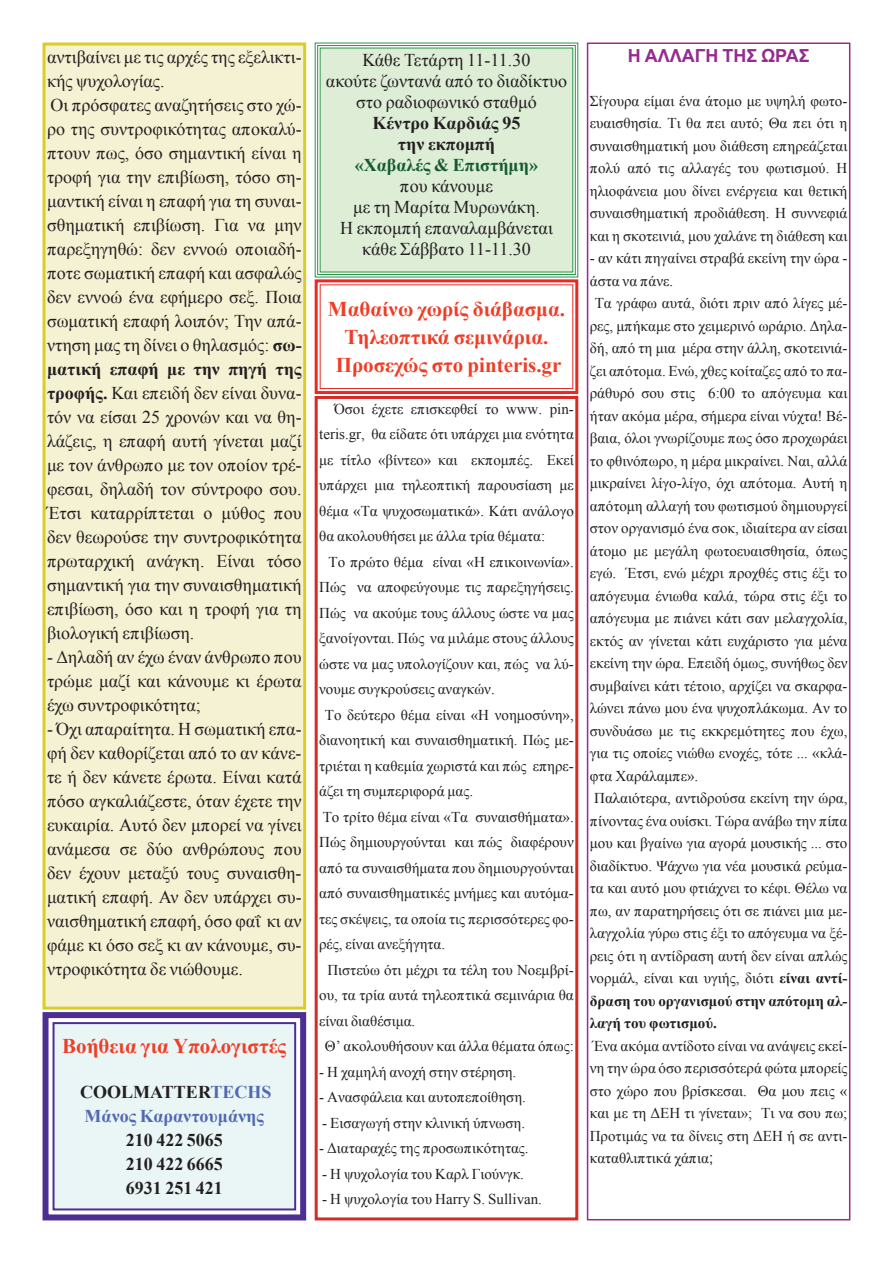
<style>
.page{position:relative;width:893px;height:1263px;background:#fff}
.page>*{position:absolute;margin:0;border:0;box-sizing:border-box;transform-origin:0 0}
.t1{font:700 21px/27.9px "Times New Roman";color:#ef3e27;text-align:center}
.t2{font:18px/24px "Times New Roman";color:#231f20;text-align:justify}
.t3{font:700 18px/23.9px "Times New Roman";color:#231f20;text-align:justify}
.t4{font:700 18px/23.9px "Times New Roman";color:#5269b2}
.t5{font:700 18px "Times New Roman";color:#155b32}
.t6{font:700 18px "Arial";color:#952b8f}
.t7{font:15px/22.5px "Times New Roman";color:#231f20;text-align:justify}
.t8{font:700 15px "Times New Roman";color:#231f20}
.s1{font-weight:700}
.s2{color:#231f20}
.s3{font-family:"Arial"}
</style>
<div class="page">
<div style="left:55px;top:1024px;width:239px;height:184px;background:#e9f6f5"></div>
<div style="left:43px;top:1012px;width:263px;height:208px;border:6px solid #4c2f91"></div>
<div style="left:53px;top:1022px;width:243px;height:188px;border:2px solid #4c2f91"></div>
<div style="left:315px;top:396px;width:263px;height:824px;border:3px solid #d72a25"></div>
<div style="left:315px;top:279px;width:263px;height:115px;border:3px solid #ea2924"></div>
<div style="left:320px;top:284px;width:253px;height:105px;border:1px solid #ea2924"></div>
<div style="left:46px;top:46px;width:257px;height:960px;background:#f5f2d4"></div>
<div style="left:43px;top:43px;width:263px;height:966px;border:3px solid #dacd25"></div>
<div style="left:321px;top:49px;width:251px;height:223px;background:#ddedd6"></div>
<div style="left:317px;top:45px;width:259px;height:230px;border:1px solid #289445"></div>
<div style="left:587px;top:43px;width:263px;height:1177px;border:2px solid #952b8f"></div>
<p class="t2" style="left:47px;top:45px;width:256px;text-align:left">αντιβαίνει με τις αρχές της εξελικτι&shy;κής ψυχολογίας.<br>Οι πρόσφατες αναζητήσεις στο χώ&shy;ρο της συντροφικότητας αποκαλύ&shy;πτουν πως, όσο σημαντική είναι η τροφή για την επιβίωση, τόσο ση&shy;μαντική είναι η επαφή για τη συναι&shy;σθηματική επιβίωση. Για να μην παρεξηγηθώ: δεν εννοώ οποιαδή&shy;ποτε σωματική επαφή και ασφαλώς δεν εννοώ ένα εφήμερο σεξ. Ποια σωματική επαφή λοιπόν; Την απά&shy;ντηση μας τη δίνει ο θηλασμός: <span class="s1">σω&shy;ματική επαφή με την πηγή της τροφής.</span> Και επειδή δεν είναι δυνα&shy;τόν να είσαι 25 χρονών και να θη&shy;λάζεις, η επαφή αυτή γίνεται μαζί με τον άνθρωπο με τον οποίον τρέ&shy;φεσαι, δηλαδή τον σύντροφο σου.<br>Έτσι καταρρίπτεται ο μύθος που δεν θεωρούσε την συντροφικότητα πρωταρχική ανάγκη. Είναι τόσο σημαντική για την συναισθηματική επιβίωση, όσο και η τροφή για τη βιολογική επιβίωση.</p>
<p class="t2" style="left:47px;top:645px;width:256px">- Δηλαδή αν έχω έναν άνθρωπο που τρώμε μαζί και κάνουμε κι έρωτα έχω συντροφικότητα;</p>
<p class="t2" style="left:47px;top:717px;width:256px">- Όχι απαραίτητα. Η σωματική επα&shy;φή δεν καθορίζεται από το αν κάνε&shy;τε ή δεν κάνετε έρωτα. Είναι κατά πόσο αγκαλιάζεστε, όταν έχετε την ευκαιρία. Αυτό δεν μπορεί να γίνει ανάμεσα σε δύο ανθρώπους που δεν έχουν μεταξύ τους συναισθη&shy;ματική επαφή. Αν δεν υπάρχει συ&shy;ναισθηματική επαφή, όσο φαΐ κι αν φάμε κι όσο σεξ κι αν κάνουμε, συ&shy;ντροφικότητα δε νιώθουμε.</p>
<h1 class="t1" style="left:62px;top:1032px;width:226px">Βοήθεια για Υπολογιστές</h1>
<p class="t4" style="left:80px;top:1080px;width:193px"><span class="s2">COOLMATTER</span>TECHS<br>Μάνος Καραντουμάνης</p>
<p class="t3" style="left:126px;top:1128px;width:99px">210 422 5065<br>210 422 6665<br>6931 251 421</p>
<p class="t2" style="left:326px;top:49px;width:243px;line-height:21px;text-align:center">Κάθε Τετάρτη 11-11.30<br>ακούτε ζωντανά από το διαδίκτυο στο ραδιοφωνικό σταθμό</p>
<p class="t3" style="left:373px;top:113px;width:149px;line-height:21px;text-align:center">Κέντρο Καρδιάς 95 την εκπομπή</p>
<p class="t5" style="left:355px;top:155px;width:185px">«Χαβαλές &amp; Επιστήμη»</p>
<p class="t2" style="left:340px;top:176px;width:214px;line-height:21px;text-align:center">που κάνουμε<br>με τη Μαρίτα Μυρωνάκη.<br>Η εκπομπή επαναλαμβάνεται κάθε Σάββατο 11-11.30</p>
<h1 class="t1" style="left:328px;top:295px;width:239px">Μαθαίνω χωρίς διάβασμα.<br>Τηλεοπτικά σεμινάρια.<br>Προσεχώς στο pinteris.gr</h1>
<p class="t7" style="left:319px;top:396px;width:256px;line-height:25.5px;text-indent:15px">Όσοι έχετε επισκεφθεί το www. pin&shy;teris.gr, θα είδατε ότι υπάρχει μια ενότητα με τίτλο «βίντεο» και εκπομπές. Εκεί υπάρχει μια τηλεοπτική παρουσίαση με θέμα «Τα ψυχοσωματικά». Κάτι ανάλογο θα ακολουθήσει με άλλα τρία θέματα:</p>
<p class="t7" style="left:329px;top:550px;width:247px">Το πρώτο θέμα είναι «Η επικοινωνία».</p>
<p class="t7" style="left:319px;top:576px;width:256px">Πώς να αποφεύγουμε τις παρεξηγήσεις.</p>
<p class="t7" style="left:319px;top:601px;width:256px">Πώς να ακούμε τους άλλους ώστε να μας</p>
<p class="t7" style="left:319px;top:627px;width:256px">ξανοίγονται. Πώς να μιλάμε στους άλλους</p>
<p class="t7" style="left:319px;top:652px;width:256px">ώστε να μας υπολογίζουν και, πώς να λύ-</p>
<p class="t7" style="left:319px;top:678px;width:177px">νουμε συγκρούσεις αναγκών.</p>
<p class="t7" style="left:325px;top:703px;width:250px">Το δεύτερο θέμα είναι «Η νοημοσύνη»,</p>
<p class="t7" style="left:319px;top:729px;width:256px">διανοητική και συναισθηματική. Πώς με-</p>
<p class="t7" style="left:319px;top:754px;width:256px">τριέται η καθεμία χωριστά και πώς επηρε-</p>
<p class="t7" style="left:319px;top:780px;width:155px">άζει τη συμπεριφορά μας.</p>
<p class="t7" style="left:323px;top:805px;width:252px">Το τρίτο θέμα είναι «Τα συναισθήματα».</p>
<p class="t7" style="left:319px;top:831px;width:256px">Πώς δημιουργούνται και πώς διαφέρουν</p>
<p class="t7" style="left:319px;top:856px;width:256px">από τα συναισθήματα που δημιουργούνται</p>
<p class="t7" style="left:319px;top:882px;width:256px">από συναισθηματικές μνήμες και αυτόμα-</p>
<p class="t7" style="left:319px;top:907px;width:256px">τες σκέψεις, τα οποία τις περισσότερες φο-</p>
<p class="t7" style="left:319px;top:933px;width:128px">ρές, είναι ανεξήγητα.</p>
<p class="t7" style="left:327px;top:958px;width:248px">Πιστεύω ότι μέχρι τα τέλη του Νοεμβρί-</p>
<p class="t7" style="left:319px;top:984px;width:256px">ου, τα τρία αυτά τηλεοπτικά σεμινάρια θα</p>
<p class="t7" style="left:319px;top:1009px;width:98px">είναι διαθέσιμα.</p>
<p class="t7" style="left:325px;top:1035px;width:250px">Θ’ ακολουθήσουν και άλλα θέματα όπως:</p>
<p class="t7" style="left:319px;top:1060px;width:199px">- Η χαμηλή ανοχή στην στέρηση.</p>
<p class="t7" style="left:319px;top:1086px;width:208px">- Ανασφάλεια και αυτοπεποίθηση.</p>
<p class="t7" style="left:322px;top:1111px;width:204px">- Εισαγωγή στην κλινική ύπνωση.</p>
<p class="t7" style="left:319px;top:1137px;width:211px">- Διαταραχές της προσωπικότητας.</p>
<p class="t7" style="left:322px;top:1162px;width:203px">- Η ψυχολογία του Καρλ Γιούνγκ.</p>
<p class="t7" style="left:322px;top:1188px;width:221px">- Η ψυχολογία του Harry S. Sullivan.</p>
<p class="t6" style="left:628px;top:46px;width:183px">Η ΑΛΛΑΓΗ ΤΗΣ ΩΡΑΣ</p>
<p class="t7" style="left:590px;top:89px;width:259px">Σίγουρα είμαι ένα άτομο με υψηλή φωτο&shy;ευαισθησία. Τι θα πει αυτό; Θα πει ότι η συναισθηματική μου διάθεση επηρεάζεται πολύ από τις αλλαγές του φωτισμού. Η ηλιοφάνεια μου δίνει ενέργεια και θετική συναισθηματική προδιάθεση. Η συννεφιά και η σκοτεινιά, μου χαλάνε τη διάθεση και</p>
<p class="t7" style="left:590px;top:247px;width:259px">- αν κάτι πηγαίνει στραβά εκείνη την ώρα -</p>
<p class="t7" style="left:590px;top:269px;width:85px">άστα να πάνε.</p>
<p class="t7" style="left:595px;top:292px;width:254px">Τα γράφω αυτά, διότι πριν από λίγες μέ-</p>
<p class="t7" style="left:590px;top:314px;width:259px">ρες, μπήκαμε στο χειμερινό ωράριο. Δηλα-</p>
<p class="t7" style="left:590px;top:337px;width:259px">δή, από τη μια μέρα στην άλλη, σκοτεινιά-</p>
<p class="t7" style="left:590px;top:359px;width:259px">ζει απότομα. Ενώ, χθες κοίταζες από το πα-</p>
<p class="t7" style="left:590px;top:382px;width:259px">ράθυρό σου στις 6:00 το απόγευμα και</p>
<p class="t7" style="left:590px;top:404px;width:259px">ήταν ακόμα μέρα, σήμερα είναι νύχτα! Βέ-</p>
<p class="t7" style="left:590px;top:427px;width:259px">βαια, όλοι γνωρίζουμε πως όσο προχωράει</p>
<p class="t7" style="left:590px;top:449px;width:259px">το φθινόπωρο, η μέρα μικραίνει. Ναι, αλλά</p>
<p class="t7" style="left:590px;top:472px;width:259px">μικραίνει λίγο-λίγο, όχι απότομα. Αυτή η</p>
<p class="t7" style="left:590px;top:494px;width:259px">απότομη αλλαγή του φωτισμού δημιουργεί</p>
<p class="t7" style="left:590px;top:517px;width:259px">στον οργανισμό ένα σοκ, ιδιαίτερα αν είσαι</p>
<p class="t7" style="left:590px;top:539px;width:259px">άτομο με μεγάλη φωτοευαισθησία, όπως</p>
<p class="t7" style="left:590px;top:562px;width:259px">εγώ. Έτσι, ενώ μέχρι προχθές στις έξι το</p>
<p class="t7" style="left:590px;top:584px;width:259px">απόγευμα ένιωθα καλά, τώρα στις έξι το</p>
<p class="t7" style="left:590px;top:607px;width:259px">απόγευμα με πιάνει κάτι σαν μελαγχολία,</p>
<p class="t7" style="left:590px;top:629px;width:259px">εκτός αν γίνεται κάτι ευχάριστο για μένα</p>
<p class="t7" style="left:590px;top:652px;width:259px">εκείνη την ώρα. Επειδή όμως, συνήθως δεν</p>
<p class="t7" style="left:590px;top:674px;width:259px">συμβαίνει κάτι τέτοιο, αρχίζει να σκαρφα-</p>
<p class="t7" style="left:590px;top:697px;width:259px">λώνει πάνω μου ένα ψυχοπλάκωμα. Αν το</p>
<p class="t7" style="left:590px;top:719px;width:259px">συνδυάσω με τις εκκρεμότητες που έχω,</p>
<p class="t7" style="left:590px;top:742px;width:259px">για τις οποίες νιώθω ενοχές, τότε ... «κλά-</p>
<p class="t7" style="left:590px;top:764px;width:110px">φτα Χαράλαμπε».</p>
<p class="t7" style="left:594px;top:787px;width:255px">Παλαιότερα, αντιδρούσα εκείνη την ώρα,</p>
<p class="t7" style="left:590px;top:809px;width:259px">πίνοντας ένα ουίσκι. Τώρα ανάβω την πίπα</p>
<p class="t7" style="left:590px;top:832px;width:259px">μου και βγαίνω για αγορά μουσικής ... στο</p>
<p class="t7" style="left:590px;top:854px;width:259px">διαδίκτυο. Ψάχνω για νέα μουσικά ρεύμα-</p>
<p class="t7" style="left:590px;top:877px;width:259px">τα και αυτό μου φτιάχνει το κέφι. Θέλω να</p>
<p class="t7" style="left:590px;top:899px;width:259px">πω, αν παρατηρήσεις ότι σε πιάνει μια με-</p>
<p class="t7" style="left:590px;top:922px;width:259px">λαγχολία γύρω στις έξι το απόγευμα να ξέ-</p>
<p class="t7" style="left:590px;top:944px;width:259px">ρεις ότι η αντίδραση αυτή δεν είναι απλώς</p>
<p class="t7" style="left:590px;top:967px;width:259px">νορμάλ, είναι και υγιής, διότι <span class="s1">είναι αντί-</span></p>
<p class="t8" style="left:590px;top:992px;width:259px">δραση του οργανισμού στην απότομη αλ-</p>
<p class="t8" style="left:590px;top:1015px;width:129px">λαγή του φωτισμού.</p>
<p class="t7" style="left:590px;top:1034px;width:259px">Ένα ακόμα αντίδοτο είναι να ανάψεις εκεί&shy;νη την ώρα όσο περισσότερά φώτα μπορείς στο χώρο που βρίσκεσαι. Θα μου πεις « και με τη ΔΕΗ τι γίνεται»; Τι να σου πω; Προτιμάς να τα δίνεις στη ΔΕΗ ή σε αντι&shy;καταθλιπτικά χάπια<span class="s3">;</span></p>
</div>
